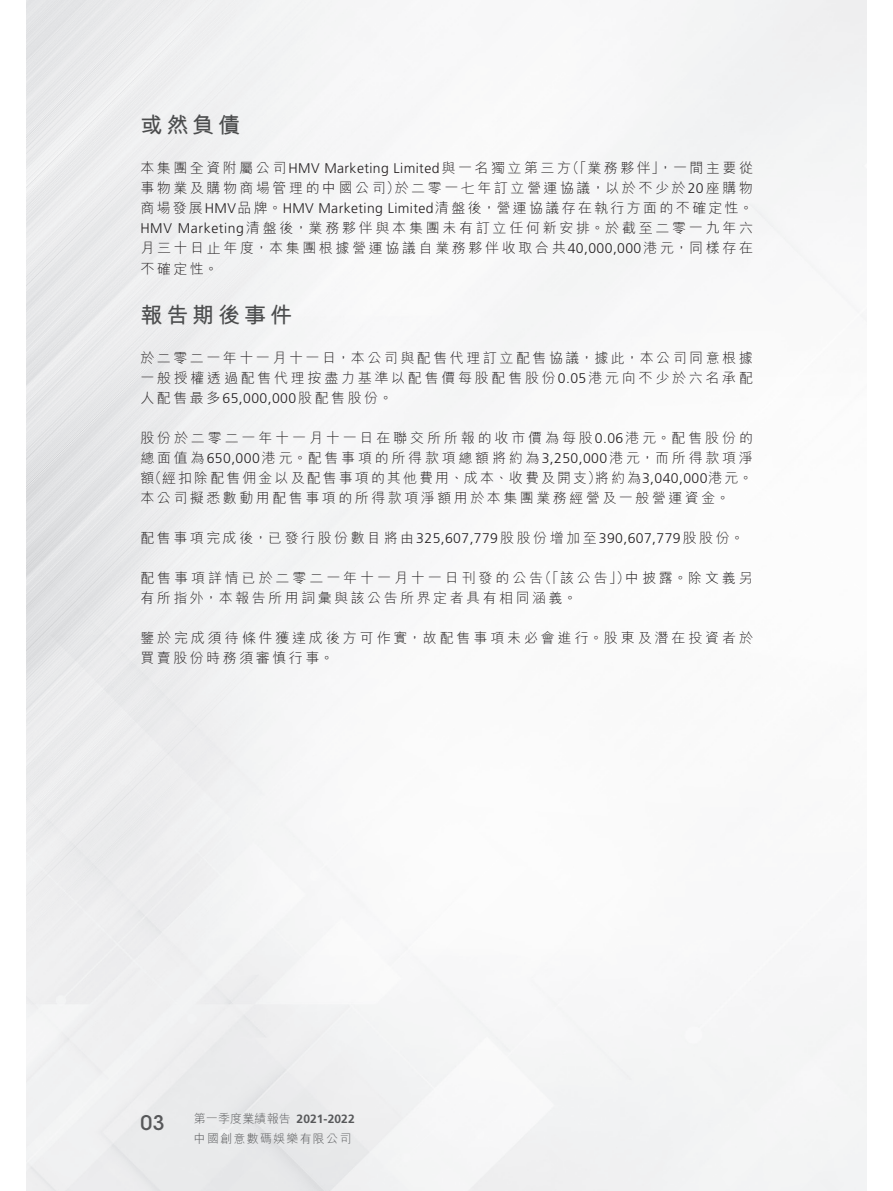
<style>
.page{position:relative;width:893px;height:1191px;background:#fff}
.page>*{position:absolute;margin:0;border:0;box-sizing:border-box;transform-origin:0 0}
.t1{font:22.05px "M Hei HK Bold E Ten B5 H";letter-spacing:.18em;color:#4b4c4d}
.t2{font:500 19.95px "ITC Avant Garde Std";color:#57585a}
.t3{font:13.95px/20px "M Hei HK Light E Ten B5 H";letter-spacing:.185em;color:#231f20;text-align:justify}
.t4{font:13.95px/20px "M Hei HK Light E Ten B5 H";letter-spacing:.205em;color:#231f20}
.t5{font:700 12px "Frutiger LT Std";letter-spacing:.01em;color:#57585a}
.t6{font:12px "M Hei HK Light E Ten B5 H";letter-spacing:.105em;color:#57585a}
.s1{font-family:"Frutiger LT Std";font-weight:300}
.s2{font-family:"M Hei HK Light E Ten B5 H";font-weight:400}
</style>
<div class="page">
<h1 class="t1" style="left:140px;top:117px;width:101px">或然負債</h1>
<p class="t3" style="left:140px;top:160px;width:614px">本集團全資附屬公司<span class="s1">HMV Marketing Limited</span>與一名獨立第三方（「業務夥伴」，一間主要從事物業及購物商場管理的中國公司）於二零一七年訂立營運協議，以於不少於<span class="s1">20</span>座購物商場發展<span class="s1">HMV</span>品牌。<span class="s1">HMV Marketing Limited</span>清盤後，營運協議存在執行方面的不確定性。<span class="s1">HMV Marketing</span>清盤後，業務夥伴與本集團未有訂立任何新安排。於截至二零一九年六月三十日止年度，本集團根據營運協議自業務夥伴收取合共<span class="s1">40,000,000</span>港元，同樣存在不確定性。</p>
<h1 class="t1" style="left:140px;top:307px;width:153px">報告期後事件</h1>
<p class="t3" style="left:140px;top:350px;width:614px">於二零二一年十一月十一日，本公司與配售代理訂立配售協議，據此，本公司同意根據一般授權透過配售代理按盡力基準以配售價每股配售股份<span class="s1">0.05</span>港元向不少於六名承配人配售最多<span class="s1">65,000,000</span>股配售股份。</p>
<p class="t3" style="left:140px;top:430px;width:614px">股份於二零二一年十一月十一日在聯交所所報的收市價為每股<span class="s1">0.06</span>港元。配售股份的總面值為<span class="s1">650,000</span>港元。配售事項的所得款項總額將約為<span class="s1">3,250,000</span>港元，而所得款項淨額（經扣除配售佣金以及配售事項的其他費用、成本、收費及開支）將約為<span class="s1">3,040,000</span>港元。本公司擬悉數動用配售事項的所得款項淨額用於本集團業務經營及一般營運資金。</p>
<p class="t3" style="left:140px;top:530px;width:605px">配售事項完成後，已發行股份數目將由<span class="s1">325,607,779</span>股股份增加至<span class="s1">390,607,779</span>股股份。</p>
<p class="t4" style="left:140px;top:570px;width:614px">配售事項詳情已於二零二一年十一月十一日刊發的公告（「該公告」）中披露。除文義另有所指外，本報告所用詞彙與該公告所界定者具有相同涵義。</p>
<p class="t4" style="left:140px;top:630px;width:614px">鑒於完成須待條件獲達成後方可作實，故配售事項未必會進行。股東及潛在投資者於買賣股份時務須審慎行事。</p>
<h2 class="t2" style="left:140px;top:1112px;width:26px">03</h2>
<p class="t5" style="left:194px;top:1111px;width:162px"><span class="s2">第一季度業績報告</span> 2021-2022</p>
<p class="t6" style="left:194px;top:1134px;width:159px">中國創意數碼娛樂有限公司</p>
</div>
